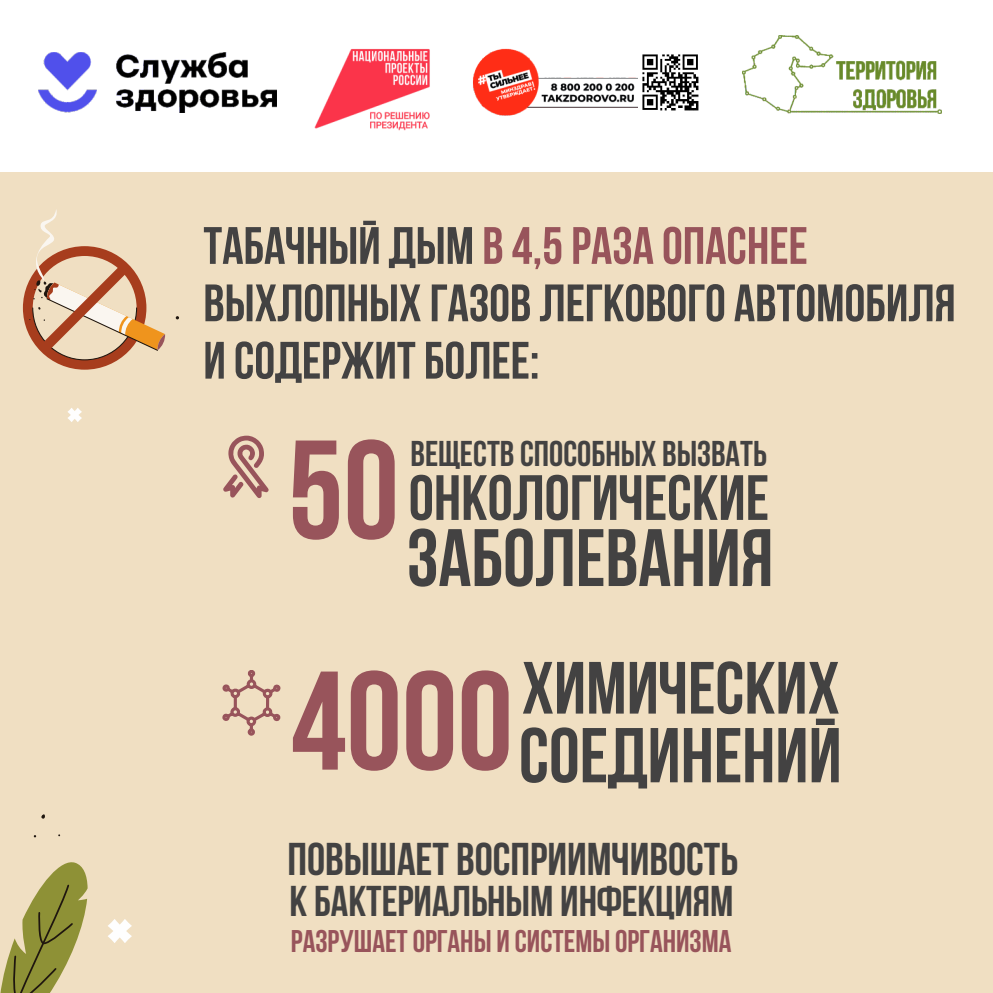
<style>
.page{position:relative;width:993px;height:993px;background:#fff}
.page>*{position:absolute;margin:0;border:0;box-sizing:border-box;transform-origin:0 0}
.t1{font:140px "Bebas Neue Cyrillic";color:#98545b}
.t2{font:81.2px "Bebas Neue Cyrillic";color:#434242}
.t3{font:77.52px "Bebas Neue Cyrillic";color:#434242}
.t4{font:73.67px "Bebas Neue Cyrillic";color:#434242}
.t5{font:63.88px "Bebas Neue Cyrillic";color:#434242}
.t6{font:52.5px/57.4px "Bebas Neue Cyrillic";color:#434242}
.t7{font:45.85px "Bebas Neue Cyrillic";color:#434242}
.t8{font:43.05px "Bebas Neue Cyrillic";color:#434242}
.t9{font:35.88px "Bebas Neue Cyrillic";color:#434242}
.t10{font:31.32px "Bebas Neue Cyrillic";color:#98545b}
.s1{color:#98545b}
.s2{font-size:140px;color:#98545b}
</style>
<div class="page">
<div style="left:0;top:172px;width:992px;height:820px;background:#f0dfc2"></div>
<img style="left:742px;top:35px;width:199px;height:79px">
<img style="left:39px;top:53px;width:238px;height:59px">
<img style="left:314px;top:49px;width:116px;height:82px">
<img style="left:473px;top:48px;width:165px;height:68px">
<img style="left:642px;top:54px;width:57px;height:57px">
<svg style="left:223px;top:435px;width:45px;height:63px"></svg>
<svg style="left:222px;top:670px;width:59px;height:66px"></svg>
<svg style="left:67px;top:408px;width:15px;height:14px"></svg>
<svg style="left:23px;top:209px;width:143px;height:160px"></svg>
<svg style="left:0;top:862px;width:88px;height:130px"></svg>
<svg style="left:41px;top:814px;width:4px;height:5px"></svg>
<svg style="left:108px;top:919px;width:24px;height:23px"></svg>
<p class="t6" style="left:203px;top:222px;width:753px">табачный дым <span class="s1">в 4,5 раза опаснее </span>выхлопных газов легкового автомобиля и Содержит более:</p>
<h1 class="t1" style="left:288px;top:433px;width:112px">50</h1>
<p class="t9" style="left:410px;top:439px;width:357px">веществ способных вызвать</p>
<p class="t5" style="left:408px;top:472px;width:361px">онкологические</p>
<h2 class="t2" style="left:407px;top:525px;width:368px">заболевания</h2>
<h3 class="t4" style="left:291px;top:658px;width:550px"><span class="s2">4000</span> химических</h3>
<h3 class="t3" style="left:519px;top:723px;width:324px">соединений</h3>
<p class="t7" style="left:287px;top:840px;width:451px">повышает восприимчИвость</p>
<p class="t8" style="left:289px;top:883px;width:445px">к бактериальным инфекциям</p>
<p class="t10" style="left:291px;top:927px;width:442px">разрушает органы и системы организма</p>
</div>
